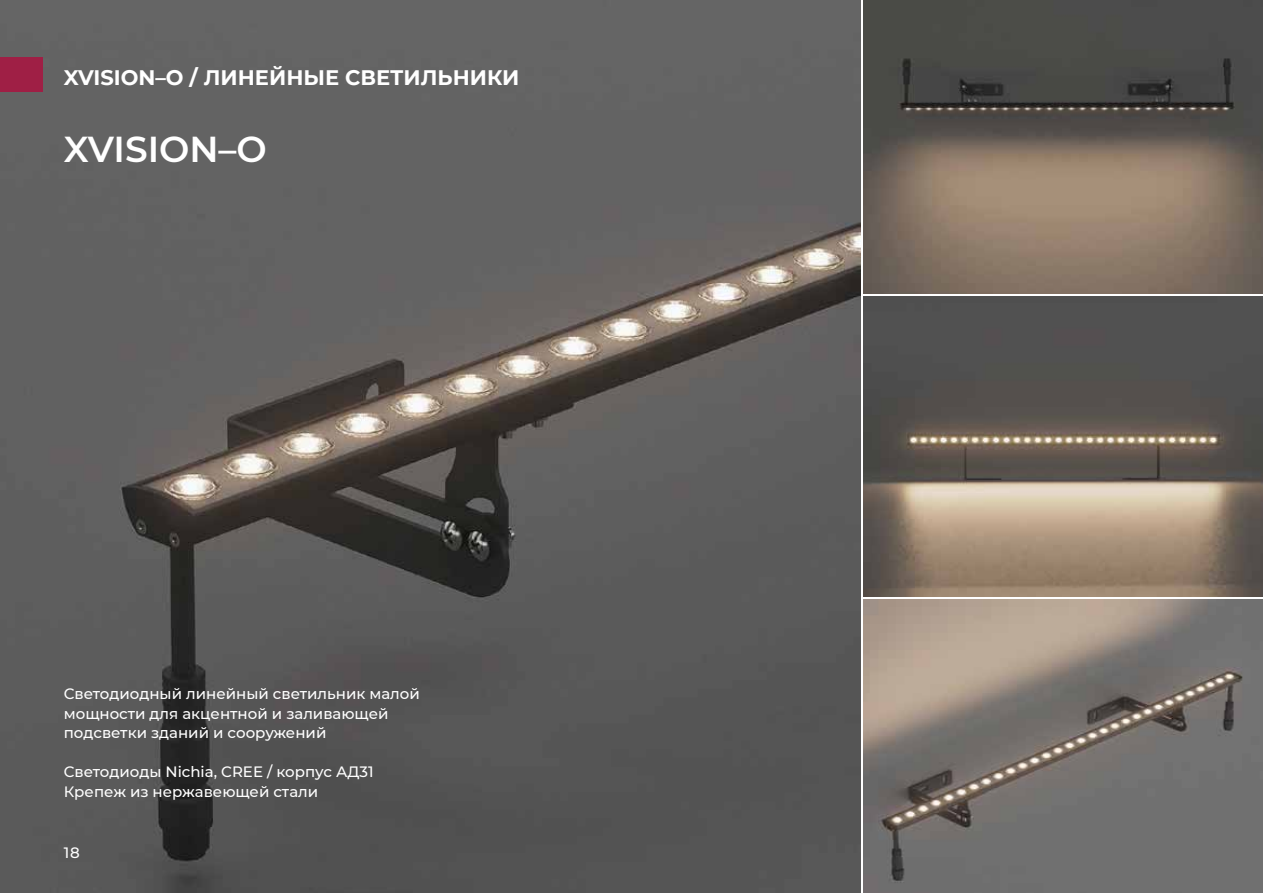
<style>
.page{position:relative;width:1263px;height:893px;background:#fff}
.page>*{position:absolute;margin:0;border:0;box-sizing:border-box;transform-origin:0 0}
.t1{font:600 36px "Montserrat";color:#fff}
.t2{font:700 21px "Montserrat";color:#fff}
.t3{font:500 15px/19.5px "Montserrat";color:#fff}
</style>
<div class="page">
<img style="left:0;top:0;width:860px;height:893px">
<div style="left:0;top:57px;width:43px;height:34px;background:#9f1f45"></div>
<img style="left:863px;top:0;width:400px;height:293px">
<img style="left:863px;top:296px;width:400px;height:301px">
<img style="left:863px;top:600px;width:400px;height:293px">
<h2 class="t2" style="left:64px;top:62px;width:457px">XVISION–O / ЛИНЕЙНЫЕ СВЕТИЛЬНИКИ</h2>
<h1 class="t1" style="left:64px;top:124px;width:205px">XVISION–O</h1>
<p class="t3" style="left:64px;top:683px;width:358px">Светодиодный линейный светильник малой мощности для акцентной и заливающей подсветки зданий и сооружений</p>
<p class="t3" style="left:64px;top:761px;width:311px">Cветодиоды Nichia, CREE / корпус АД31<br>Крепеж из нержавеющей стали</p>
<p class="t3" style="left:64px;top:842px;width:18px">18</p>
</div>
